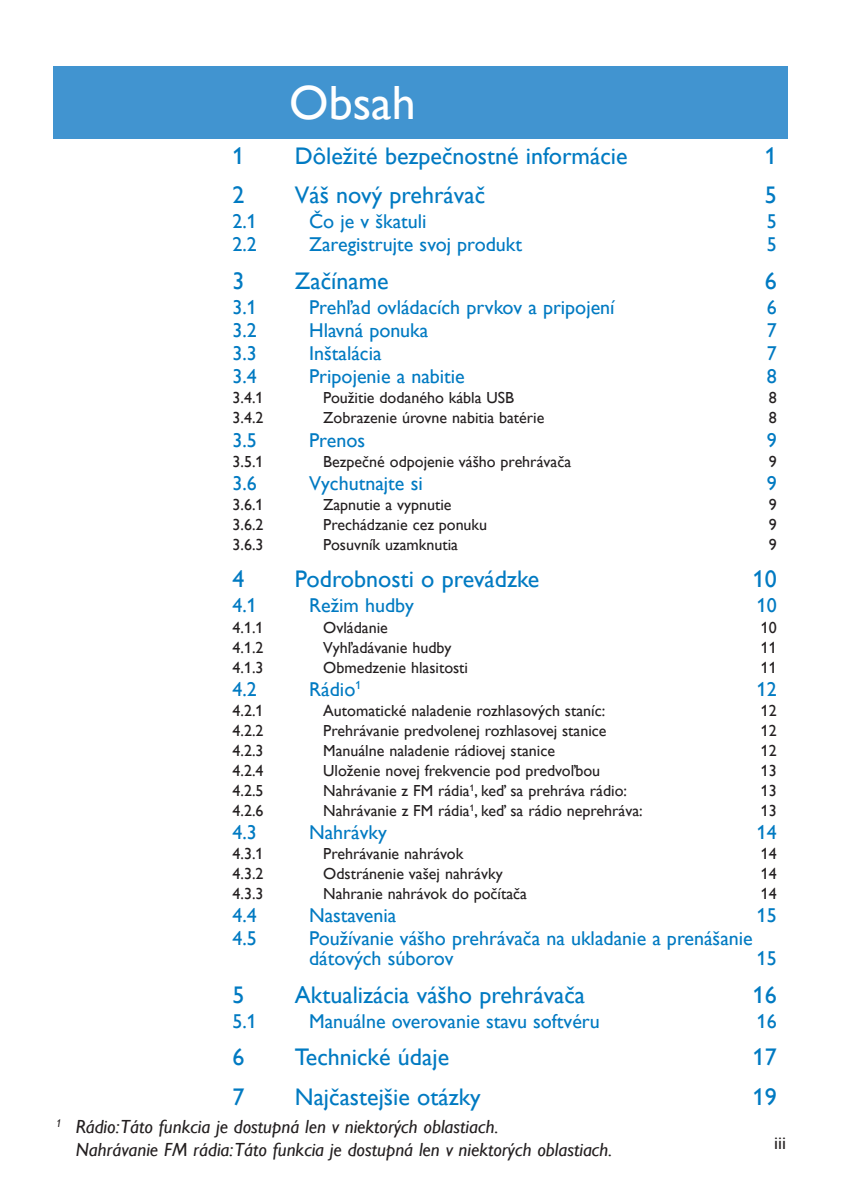
<style>
.page{position:relative;width:842px;height:1191px;background:#fff}
.page>*{position:absolute;margin:0;border:0;box-sizing:border-box;transform-origin:0 0}
.t1{font:48px "Gill Sans Alt One WGL";color:#fff}
.t2{font:24px "Gill Sans Alt One WGL";color:#007ac2}
.t3{font:20px/20px "Gill Sans Alt One WGL";color:#007ac2}
.t4{font:italic 19px/22.8px "Gill Sans Alt One WGL";color:#231f20}
.t5{font:18px "Gill Sans Alt One WGL";color:#231f20}
.t6{font:16px "Gill Sans Alt One WGL";color:#231f20}
</style>
<div class="page">
<div style="left:54px;top:66px;width:734px;height:72px;background:#4194d0"></div>
<h1 class="t1" style="left:289px;top:69px;width:128px">Obsah</h1>
<h2 class="t2" style="left:233px;top:139px;width:13px">1</h2>
<h2 class="t2" style="left:295px;top:139px;width:334px">Dôležité bezpečnostné informácie</h2>
<h2 class="t2" style="left:765px;top:139px;width:13px">1</h2>
<h2 class="t2" style="left:233px;top:178px;width:13px">2</h2>
<h2 class="t2" style="left:295px;top:178px;width:192px">Váš nový prehrávač</h2>
<h2 class="t2" style="left:765px;top:178px;width:13px">5</h2>
<p class="t3" style="left:233px;top:211px;width:26px">2.1</p>
<p class="t3" style="left:309px;top:211px;width:119px">Čo je v škatuli</p>
<p class="t3" style="left:767px;top:211px;width:11px">5</p>
<p class="t3" style="left:233px;top:234px;width:26px">2.2</p>
<p class="t3" style="left:309px;top:234px;width:215px">Zaregistrujte svoj produkt</p>
<p class="t3" style="left:767px;top:234px;width:11px">5</p>
<h2 class="t2" style="left:233px;top:264px;width:13px">3</h2>
<h2 class="t2" style="left:295px;top:264px;width:95px">Začíname</h2>
<h2 class="t2" style="left:765px;top:264px;width:13px">6</h2>
<p class="t3" style="left:233px;top:297px;width:26px">3.1</p>
<p class="t3" style="left:309px;top:297px;width:307px">Prehľad ovládacích prvkov a pripojení</p>
<p class="t3" style="left:767px;top:297px;width:11px">6</p>
<p class="t3" style="left:233px;top:320px;width:26px">3.2</p>
<p class="t3" style="left:309px;top:320px;width:121px">Hlavná ponuka</p>
<p class="t3" style="left:767px;top:320px;width:11px">7</p>
<p class="t3" style="left:233px;top:343px;width:26px">3.3</p>
<p class="t3" style="left:309px;top:343px;width:74px">Inštalácia</p>
<p class="t3" style="left:767px;top:343px;width:11px">7</p>
<p class="t3" style="left:233px;top:366px;width:26px">3.4</p>
<p class="t3" style="left:309px;top:366px;width:157px">Pripojenie a nabitie</p>
<p class="t3" style="left:767px;top:366px;width:11px">8</p>
<p class="t6" style="left:233px;top:387px;width:33px">3.4.1</p>
<p class="t6" style="left:323px;top:387px;width:192px">Použitie dodaného kábla USB</p>
<p class="t6" style="left:769px;top:387px;width:9px">8</p>
<p class="t6" style="left:233px;top:407px;width:33px">3.4.2</p>
<p class="t6" style="left:323px;top:407px;width:223px">Zobrazenie úrovne nabitia batérie</p>
<p class="t6" style="left:769px;top:407px;width:9px">8</p>
<p class="t3" style="left:233px;top:430px;width:26px">3.5</p>
<p class="t3" style="left:309px;top:430px;width:58px">Prenos</p>
<p class="t3" style="left:767px;top:430px;width:11px">9</p>
<p class="t6" style="left:233px;top:450px;width:33px">3.5.1</p>
<p class="t6" style="left:323px;top:450px;width:249px">Bezpečné odpojenie vášho prehrávača</p>
<p class="t6" style="left:769px;top:450px;width:9px">9</p>
<p class="t3" style="left:233px;top:473px;width:26px">3.6</p>
<p class="t3" style="left:309px;top:473px;width:115px">Vychutnajte si</p>
<p class="t3" style="left:767px;top:473px;width:11px">9</p>
<p class="t6" style="left:233px;top:493px;width:33px">3.6.1</p>
<p class="t6" style="left:323px;top:493px;width:130px">Zapnutie a vypnutie</p>
<p class="t6" style="left:769px;top:493px;width:9px">9</p>
<p class="t6" style="left:233px;top:513px;width:33px">3.6.2</p>
<p class="t6" style="left:323px;top:513px;width:165px">Prechádzanie cez ponuku</p>
<p class="t6" style="left:769px;top:513px;width:9px">9</p>
<p class="t6" style="left:233px;top:533px;width:33px">3.6.3</p>
<p class="t6" style="left:323px;top:533px;width:136px">Posuvník uzamknutia</p>
<p class="t6" style="left:769px;top:533px;width:9px">9</p>
<h2 class="t2" style="left:233px;top:563px;width:13px">4</h2>
<h2 class="t2" style="left:295px;top:563px;width:246px">Podrobnosti o prevádzke</h2>
<h2 class="t2" style="left:753px;top:563px;width:25px">10</h2>
<p class="t3" style="left:233px;top:595px;width:26px">4.1</p>
<p class="t3" style="left:309px;top:595px;width:106px">Režim hudby</p>
<p class="t3" style="left:757px;top:595px;width:21px">10</p>
<p class="t6" style="left:233px;top:616px;width:33px">4.1.1</p>
<p class="t6" style="left:323px;top:616px;width:66px">Ovládanie</p>
<p class="t6" style="left:761px;top:616px;width:17px">10</p>
<p class="t6" style="left:233px;top:636px;width:33px">4.1.2</p>
<p class="t6" style="left:323px;top:636px;width:130px">Vyhľadávanie hudby</p>
<p class="t6" style="left:761px;top:636px;width:17px">11</p>
<p class="t6" style="left:233px;top:656px;width:33px">4.1.3</p>
<p class="t6" style="left:323px;top:656px;width:146px">Obmedzenie hlasitosti</p>
<p class="t6" style="left:761px;top:656px;width:17px">11</p>
<p class="t3" style="left:233px;top:679px;width:26px">4.2</p>
<p class="t3" style="left:309px;top:679px;width:54px">Rádio<sup>1</sup></p>
<p class="t3" style="left:757px;top:679px;width:21px">12</p>
<p class="t6" style="left:233px;top:699px;width:33px">4.2.1</p>
<p class="t6" style="left:323px;top:699px;width:283px">Automatické naladenie rozhlasových staníc:</p>
<p class="t6" style="left:761px;top:699px;width:17px">12</p>
<p class="t6" style="left:233px;top:719px;width:33px">4.2.2</p>
<p class="t6" style="left:323px;top:719px;width:285px">Prehrávanie predvolenej rozhlasovej stanice</p>
<p class="t6" style="left:761px;top:719px;width:17px">12</p>
<p class="t6" style="left:233px;top:739px;width:33px">4.2.3</p>
<p class="t6" style="left:323px;top:739px;width:233px">Manuálne naladenie rádiovej stanice</p>
<p class="t6" style="left:761px;top:739px;width:17px">12</p>
<p class="t6" style="left:233px;top:759px;width:33px">4.2.4</p>
<p class="t6" style="left:323px;top:759px;width:278px">Uloženie novej frekvencie pod predvoľbou</p>
<p class="t6" style="left:761px;top:759px;width:17px">13</p>
<p class="t6" style="left:233px;top:779px;width:33px">4.2.5</p>
<p class="t6" style="left:323px;top:779px;width:305px">Nahrávanie z FM rádia<sup>1</sup>, keď sa prehráva rádio:</p>
<p class="t6" style="left:761px;top:779px;width:17px">13</p>
<p class="t6" style="left:233px;top:799px;width:33px">4.2.6</p>
<p class="t6" style="left:323px;top:799px;width:321px">Nahrávanie z FM rádia<sup>1</sup>, keď sa rádio neprehráva:</p>
<p class="t6" style="left:761px;top:799px;width:17px">13</p>
<p class="t3" style="left:233px;top:822px;width:26px">4.3</p>
<p class="t3" style="left:309px;top:822px;width:79px">Nahrávky</p>
<p class="t3" style="left:757px;top:822px;width:21px">14</p>
<p class="t6" style="left:233px;top:842px;width:33px">4.3.1</p>
<p class="t6" style="left:323px;top:842px;width:142px">Prehrávanie nahrávok</p>
<p class="t6" style="left:761px;top:842px;width:17px">14</p>
<p class="t6" style="left:233px;top:862px;width:33px">4.3.2</p>
<p class="t6" style="left:323px;top:862px;width:181px">Odstránenie vašej nahrávky</p>
<p class="t6" style="left:761px;top:862px;width:17px">14</p>
<p class="t6" style="left:233px;top:882px;width:33px">4.3.3</p>
<p class="t6" style="left:323px;top:882px;width:205px">Nahranie nahrávok do počítača</p>
<p class="t6" style="left:761px;top:882px;width:17px">14</p>
<p class="t3" style="left:233px;top:905px;width:26px">4.4</p>
<p class="t3" style="left:309px;top:905px;width:89px">Nastavenia</p>
<p class="t3" style="left:757px;top:905px;width:21px">15</p>
<p class="t3" style="left:233px;top:928px;width:26px">4.5</p>
<p class="t3" style="left:309px;top:928px;width:445px">Používanie vášho prehrávača na ukladanie a prenášanie dátových súborov</p>
<p class="t3" style="left:757px;top:948px;width:21px">15</p>
<h2 class="t2" style="left:233px;top:978px;width:13px">5</h2>
<h2 class="t2" style="left:295px;top:978px;width:292px">Aktualizácia vášho prehrávača</h2>
<h2 class="t2" style="left:753px;top:978px;width:25px">16</h2>
<p class="t3" style="left:233px;top:1011px;width:26px">5.1</p>
<p class="t3" style="left:309px;top:1011px;width:292px">Manuálne overovanie stavu softvéru</p>
<p class="t3" style="left:757px;top:1011px;width:21px">16</p>
<h2 class="t2" style="left:233px;top:1040px;width:13px">6</h2>
<h2 class="t2" style="left:295px;top:1040px;width:156px">Technické údaje</h2>
<h2 class="t2" style="left:753px;top:1040px;width:25px">17</h2>
<h2 class="t2" style="left:233px;top:1080px;width:13px">7</h2>
<h2 class="t2" style="left:295px;top:1080px;width:187px">Najčastejšie otázky</h2>
<h2 class="t2" style="left:753px;top:1080px;width:25px">19</h2>
<p class="t4" style="left:76px;top:1115px;width:538px;text-indent:-20px"><sup>1</sup> Rádio:Táto funkcia je dostupná len v niektorých oblastiach.<br>Nahrávanie FM rádia:Táto funkcia je dostupná len v niektorých oblastiach.</p>
<p class="t5" style="left:774px;top:1131px;width:13px">iii</p>
</div>
